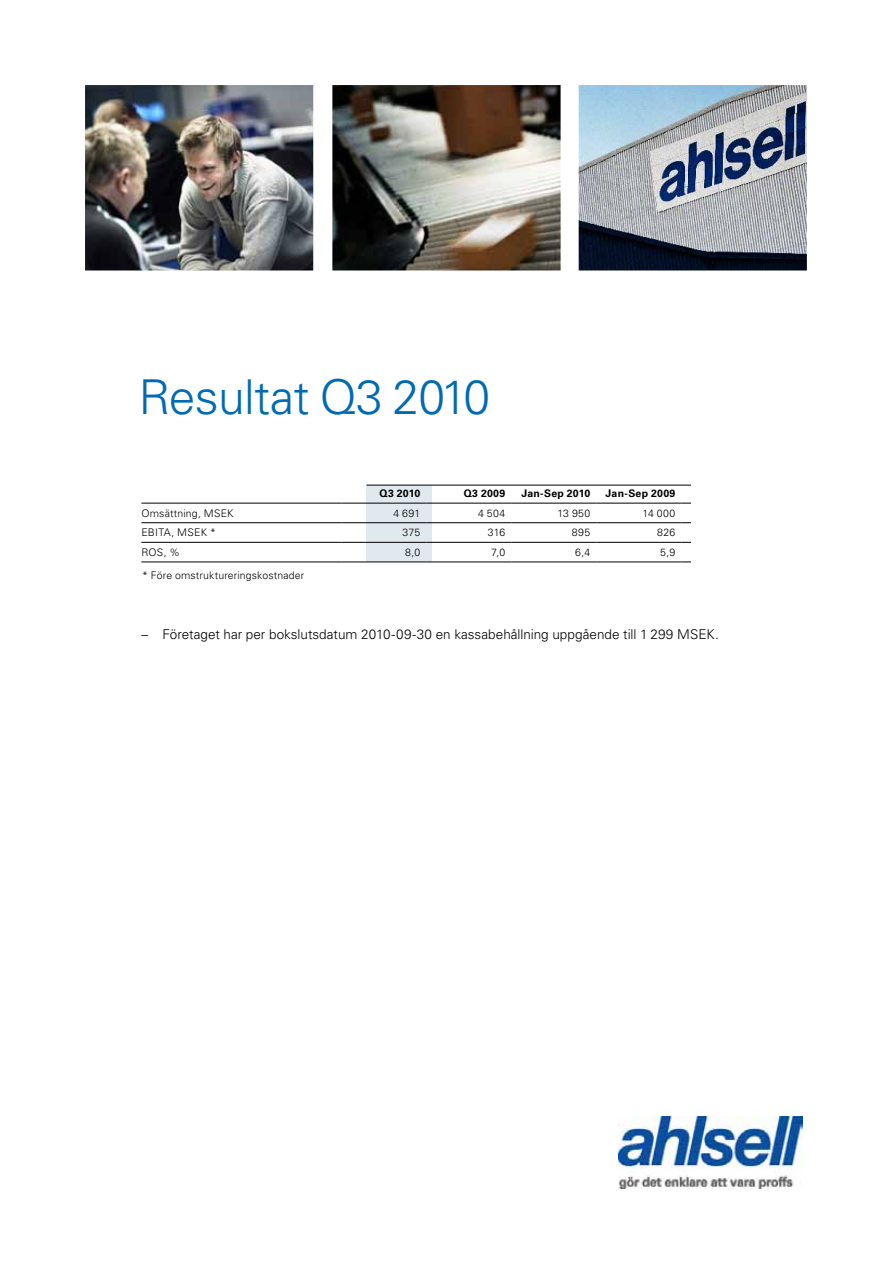
<style>
.page{position:relative;width:893px;height:1263px;background:#fff}
.page>*{position:absolute;margin:0;border:0;box-sizing:border-box;transform-origin:0 0}
.t1{font:300 48px "Univers LT Std";letter-spacing:-.015em;color:#006ab3}
.t2{font:300 13.5px "Univers LT Std";color:#000}
.t3{font:300 10.5px "Univers LT Std";letter-spacing:.015em;color:#000}
.t4{font:700 10.5px "Univers LT Std";letter-spacing:.02em;color:#000}
</style>
<div class="page">
<div style="left:366px;top:485px;width:66px;height:77px;background:#e0e9ee"></div>
<img style="left:85px;top:85px;width:228px;height:185px">
<img style="left:332px;top:85px;width:229px;height:185px">
<hr style="left:141px;top:522px;width:200px;height:1px;background:#000">
<hr style="left:341px;top:522px;width:85px;height:1px;background:#000">
<hr style="left:426px;top:522px;width:85px;height:1px;background:#000">
<hr style="left:511px;top:522px;width:85px;height:1px;background:#000">
<hr style="left:596px;top:522px;width:85px;height:1px;background:#000">
<hr style="left:681px;top:522px;width:85px;height:1px;background:#000">
<hr style="left:141px;top:542px;width:200px;height:1px;background:#000">
<hr style="left:341px;top:542px;width:85px;height:1px;background:#000">
<hr style="left:426px;top:542px;width:85px;height:1px;background:#000">
<hr style="left:511px;top:542px;width:85px;height:1px;background:#000">
<hr style="left:596px;top:542px;width:85px;height:1px;background:#000">
<hr style="left:681px;top:542px;width:85px;height:1px;background:#000">
<hr style="left:141px;top:562px;width:200px;height:1px;background:#000">
<hr style="left:341px;top:562px;width:85px;height:1px;background:#000">
<hr style="left:426px;top:562px;width:85px;height:1px;background:#000">
<hr style="left:511px;top:562px;width:85px;height:1px;background:#000">
<hr style="left:596px;top:562px;width:85px;height:1px;background:#000">
<hr style="left:681px;top:562px;width:85px;height:1px;background:#000">
<hr style="left:141px;top:503px;width:200px;height:1px;background:#000">
<hr style="left:341px;top:503px;width:85px;height:1px;background:#000">
<hr style="left:426px;top:503px;width:85px;height:1px;background:#000">
<hr style="left:511px;top:503px;width:85px;height:1px;background:#000">
<hr style="left:596px;top:503px;width:85px;height:1px;background:#000">
<hr style="left:681px;top:503px;width:85px;height:1px;background:#000">
<img style="left:579px;top:85px;width:228px;height:185px">
<hr style="left:366px;top:485px;width:346px;height:1px;background:#000">
<img style="left:619px;top:1117px;width:183px;height:71px">
<div style="left:692px;top:471px;width:80px;height:112px;background:#fff"></div>
<h1 class="t1" style="left:139px;top:368px;width:353px">Resultat Q3 2010</h1>
<p class="t4" style="left:379px;top:487px;width:42px">Q3 2010</p>
<p class="t4" style="left:464px;top:487px;width:43px">Q3 2009</p>
<p class="t4" style="left:521px;top:487px;width:70px">Jan-Sep 2010</p>
<p class="t4" style="left:606px;top:487px;width:71px">Jan-Sep 2009</p>
<p class="t3" style="left:141px;top:507px;width:94px">Omsättning, MSEK</p>
<p class="t3" style="left:393px;top:507px;width:28px">4 691</p>
<p class="t3" style="left:478px;top:507px;width:29px">4 504</p>
<p class="t3" style="left:558px;top:507px;width:34px">13 950</p>
<p class="t3" style="left:642px;top:507px;width:34px">14 000</p>
<p class="t3" style="left:141px;top:526px;width:76px">EBITA, MSEK *</p>
<p class="t3" style="left:402px;top:526px;width:19px">375</p>
<p class="t3" style="left:488px;top:526px;width:19px">316</p>
<p class="t3" style="left:572px;top:526px;width:20px">895</p>
<p class="t3" style="left:657px;top:526px;width:20px">826</p>
<p class="t3" style="left:141px;top:546px;width:40px">ROS, %</p>
<p class="t3" style="left:405px;top:546px;width:17px">8,0</p>
<p class="t3" style="left:491px;top:546px;width:16px">7,0</p>
<p class="t3" style="left:575px;top:546px;width:17px">6,4</p>
<p class="t3" style="left:660px;top:546px;width:17px">5,9</p>
<p class="t3" style="left:142px;top:569px;width:164px">* Före omstruktureringskostnader</p>
<p class="t2" style="left:141px;top:626px;width:579px">– Företaget har per bokslutsdatum 2010-09-30 en kassabehållning uppgående till 1 299 MSEK.</p>
</div>
